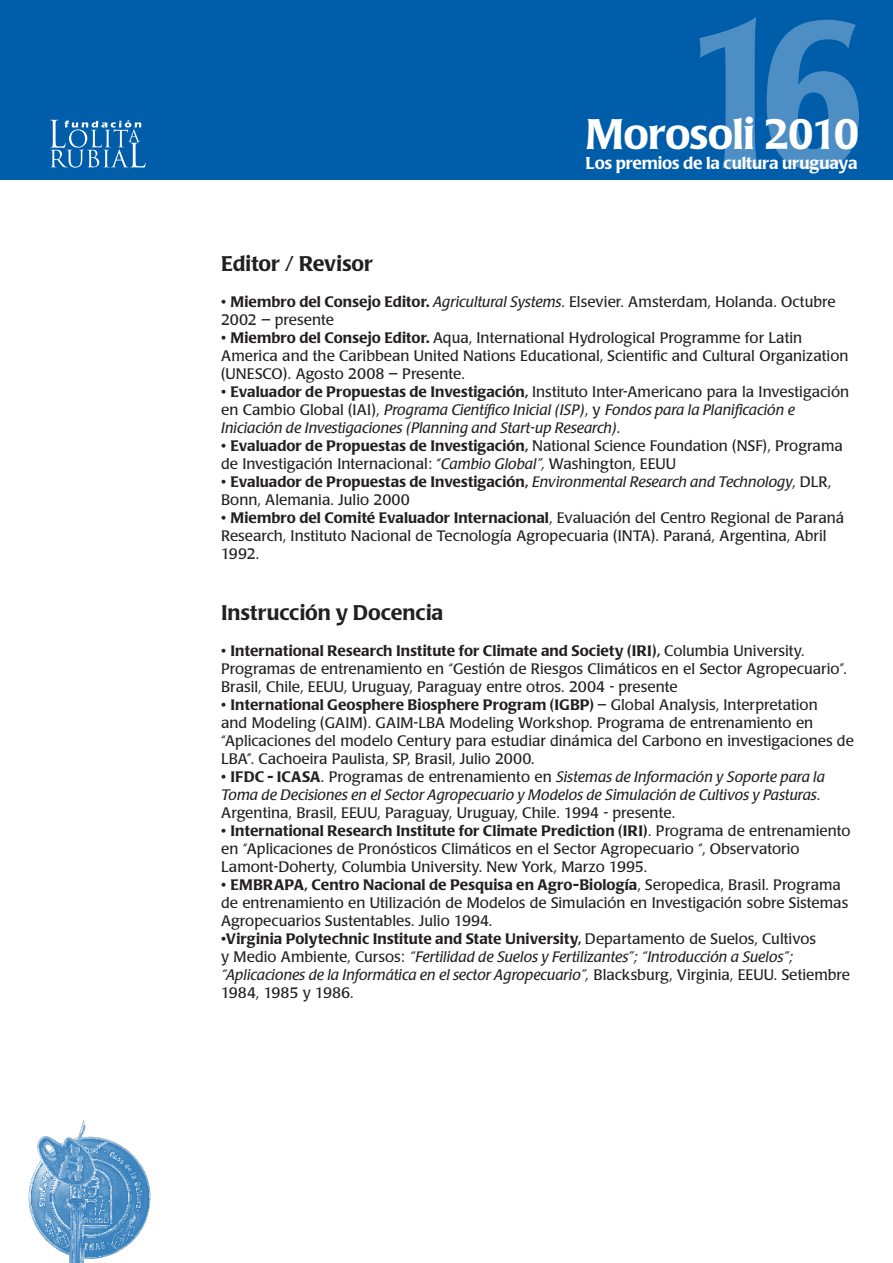
<style>
.page{position:relative;width:893px;height:1263px;background:#fff}
.page>*{position:absolute;margin:0;border:0;box-sizing:border-box;transform-origin:0 0}
.t1{font:500 42.15px "Poppl Laudatio";letter-spacing:-.02em;color:#fff}
.subtítulo{font:500 21px "Poppl Laudatio";color:#231f20}
.t2{font:500 16.8px "Poppl Laudatio";letter-spacing:-.01em;color:#fff}
.texto{font:15px/18px "Poppl Laudatio";color:#231f20}
.texto-2{font:italic 15px/18px "Poppl Laudatio";letter-spacing:.005em;color:#231f20}
.texto-3{font:500 15px/18px "Poppl Laudatio";letter-spacing:.005em;color:#231f20}
.s1{font-weight:500}
.s2{font-style:italic}
.s3{font-style:normal}
.s4{font-weight:500;font-style:normal}
.s5{font-weight:400}
.s6{font-weight:400;font-style:italic}
</style>
<div class="page">
<div style="left:0;top:0;width:893px;height:179px;background:#005daa"></div>
<svg style="left:50px;top:120px;width:96px;height:48px"></svg>
<img style="left:28px;top:1120px;width:122px;height:143px">
<svg style="left:699px;top:17px;width:160px;height:153px"></svg>
<h1 class="t1" style="left:586px;top:110px;width:275px">Morosoli 2010</h1>
<p class="t2" style="left:586px;top:154px;width:274px">Los premios de la cultura uruguaya</p>
<p class="subtítulo" style="left:221px;top:251px;width:153px">Editor / Revisor</p>
<p class="texto" style="left:221px;top:293px;width:616px">• <span class="s1">Miembro del Consejo Editor.</span> <span class="s2">Agricultural Systems</span>. Elsevier. Amsterdam, Holanda. Octubre<br>2002 – presente</p>
<p class="texto" style="left:221px;top:329px;width:629px">• <span class="s1">Miembro del Consejo Editor.</span> Aqua, International Hydrological Programme for Latin<br>America and the Caribbean United Nations Educational, Scientific and Cultural Organization (UNESCO). Agosto 2008 – Presente.</p>
<p class="texto-2" style="left:221px;top:383px;width:630px"><span class="s3">•</span> <span class="s4">Evaluador de Propuestas de Investigación,</span> <span class="s3">Instituto Inter-Americano para la Investigación en Cambio Global (IAI),</span> Programa Científico Inicial (ISP)<span class="s3">, y</span> Fondos para la Planificación e<br>Iniciación de Investigaciones (Planning and Start-up Research)<span class="s3">.</span></p>
<p class="texto" style="left:221px;top:437px;width:623px">• <span class="s1">Evaluador de Propuestas de Investigación,</span> National Science Foundation (NSF), Programa de Investigación Internacional: “<span class="s2">Cambio Global”,</span> Washington, EEUU</p>
<p class="texto-3" style="left:221px;top:473px;width:611px"><span class="s5">•</span> Evaluador de Propuestas de Investigación, <span class="s6">Environmental Research and Technology</span><span class="s5">, DLR,<br>Bonn, Alemania. Julio 2000</span></p>
<p class="texto" style="left:221px;top:509px;width:625px">• <span class="s1">Miembro del Comité Evaluador Internacional</span>, Evaluación del Centro Regional de Paraná<br>Research, Instituto Nacional de Tecnología Agropecuaria (INTA). Paraná, Argentina, Abril<br>1992.</p>
<p class="subtítulo" style="left:221px;top:601px;width:224px">Instrucción y Docencia</p>
<p class="texto" style="left:221px;top:642px;width:627px">• <span class="s1">International Research Institute for Climate and Society (IRI),</span> Columbia University.<br>Programas de entrenamiento en “Gestión de Riesgos Climáticos en el Sector Agropecuario”.<br>Brasil, Chile, EEUU, Uruguay, Paraguay entre otros. 2004 - presente</p>
<p class="texto" style="left:221px;top:696px;width:634px">• <span class="s1">International Geosphere Biosphere Program (IGBP)</span> – Global Analysis, Interpretation<br>and Modeling (GAIM). GAIM-LBA Modeling Workshop. Programa de entrenamiento en “Aplicaciones del modelo Century para estudiar dinámica del Carbono en investigaciones de LBA”. Cachoeira Paulista, SP, Brasil, Julio 2000.</p>
<p class="texto-2" style="left:221px;top:768px;width:605px"><span class="s3">•</span> <span class="s4">IFDC - ICASA</span><span class="s3">. Programas de entrenamiento en</span> Sistemas de Información y Soporte para la<br>Toma de Decisiones en el Sector Agropecuario y Modelos de Simulación de Cultivos y Pasturas<span class="s3">.<br>Argentina, Brasil, EEUU, Paraguay, Uruguay, Chile. 1994 - presente.</span></p>
<p class="texto" style="left:221px;top:822px;width:631px">• <span class="s1">International Research Institute for Climate Prediction (IRI)</span>. Programa de entrenamiento en “Aplicaciones de Pronósticos Climáticos en el Sector Agropecuario “, Observatorio<br>Lamont-Doherty, Columbia University. New York, Marzo 1995.</p>
<p class="texto" style="left:221px;top:876px;width:629px">• <span class="s1">EMBRAPA, Centro Nacional de Pesquisa en Agro-Biología</span>, Seropedica, Brasil. Programa de entrenamiento en Utilización de Modelos de Simulación en Investigación sobre Sistemas<br>Agropecuarios Sustentables. Julio 1994.</p>
<p class="texto-2" style="left:221px;top:930px;width:630px"><span class="s3">•</span><span class="s4">Virginia Polytechnic Institute and State University,</span> <span class="s3">Departamento de Suelos, Cultivos<br>y Medio Ambiente, Cursos:</span> “Fertilidad de Suelos y Fertilizantes”; “Introducción a Suelos”; “Aplicaciones de la Informática en el sector Agropecuario”, <span class="s3">Blacksburg, Virginia, EEUU. Setiembre 1984, 1985 y 1986.</span></p>
</div>
